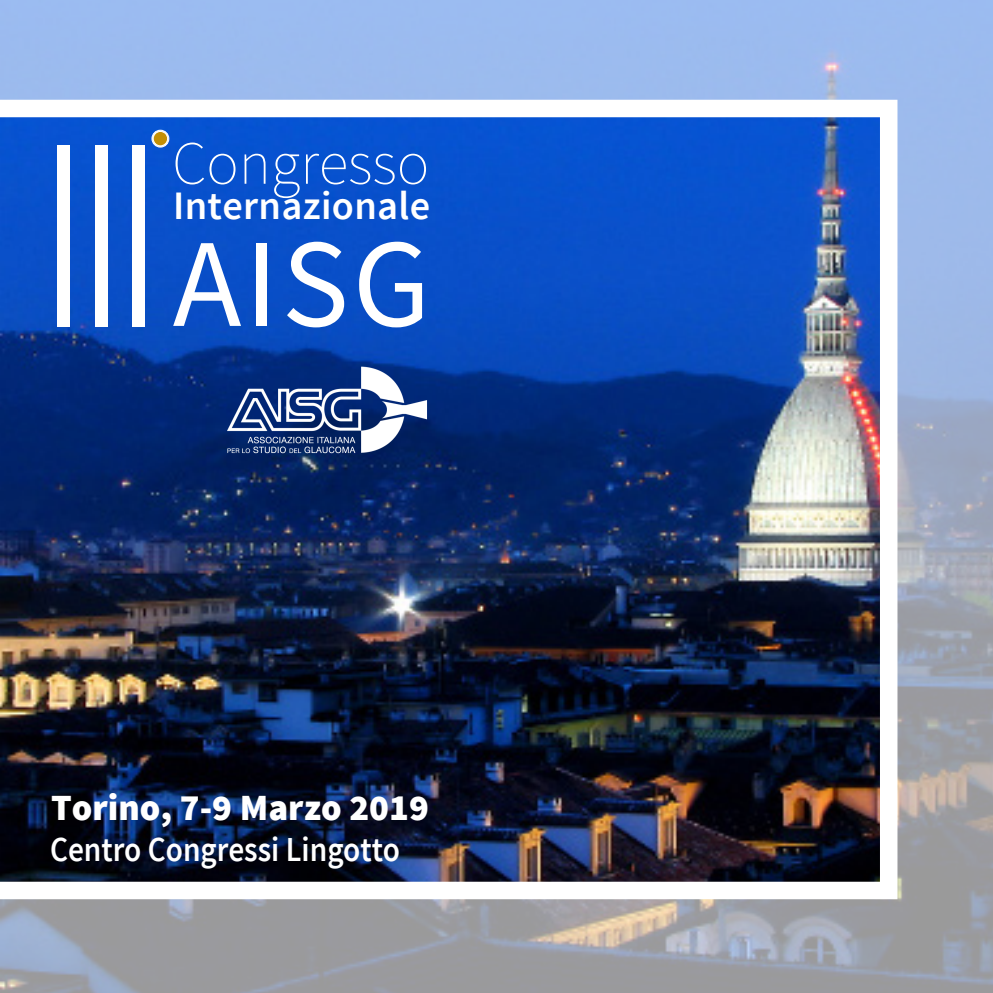
<style>
.page{position:relative;width:993px;height:993px;background:#fff}
.page>*{position:absolute;margin:0;border:0;box-sizing:border-box;transform-origin:0 0}
.t1{font:276.85px "Source Sans Pro";color:#fff;scale:.53 1}
.t2{font:126px "Source Sans Pro";color:#fff}
.t3{font:200 61.25px "Source Sans Pro";color:#fff}
.t4{font:600 40.25px "Source Sans Pro";letter-spacing:.01em;color:#fff}
.t5{font:900 36.75px "Source Sans Pro";color:#fff}
.t6{font:600 35px "Source Sans Pro";color:#fff;scale:.9 1}
</style>
<div class="page">
<img style="left:0;top:0;width:992px;height:992px">
<img style="left:0;top:100px;width:897px;height:798px">
<div style="left:152px;top:131px;width:16px;height:15px;background:#c38f05;border-radius:50%"></div>
<div style="left:152px;top:130px;width:17px;height:17px;border:1px solid #fff;border-radius:50%"></div>
<div style="left:152px;top:131px;width:16px;height:15px;border:1px solid #fff;border-radius:50%"></div>
<div style="left:153px;top:131px;width:15px;height:15px;border:1px solid #fff;border-radius:50%"></div>
<img style="left:227px;top:360px;width:203px;height:100px">
<p class="t1" style="left:44px;top:63px;width:216px">III</p>
<p class="t3" style="left:172px;top:126px;width:258px">Congresso</p>
<p class="t4" style="left:173px;top:180px;width:258px">Internazionale</p>
<p class="t2" style="left:173px;top:206px;width:258px">AISG</p>
<p class="t5" style="left:51px;top:783px;width:379px">Torino, 7-9 Marzo 2019</p>
<p class="t6" style="left:50px;top:827px;width:390px">Centro Congressi Lingotto</p>
</div>
